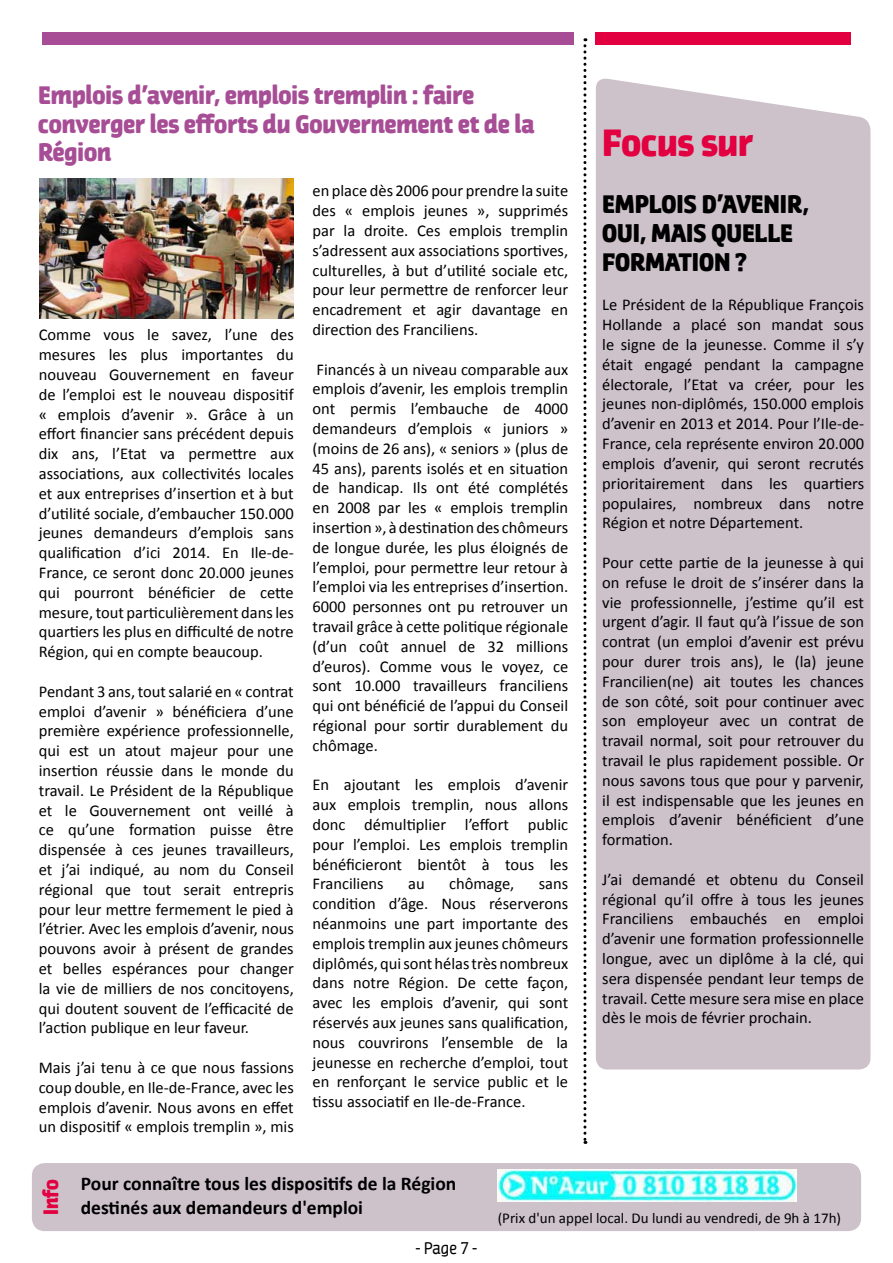
<style>
.page{position:relative;width:893px;height:1263px;background:#fff}
.page>*{position:absolute;margin:0;border:0;box-sizing:border-box;transform-origin:0 0}
.t1{font:900 36px "Jaures";color:#e20040}
.t2{font:900 24px/28.8px "Jaures";color:#a74d95}
.t3{font:900 24px/28.8px "Jaures";color:#000}
.t4{font:700 19.5px/23.4px "Calibri";color:#000}
.t5{font:900 19.5px "Jaures";color:#e20040}
.t6{font:16.5px/19.8px "Calibri";color:#000;text-align:justify}
.t7{font:16.5px "Jaures";color:#000}
.t8{font:15px "Calibri";color:#000}
</style>
<div class="page">
<div style="left:596px;top:78px;width:274px;height:991px;background:#cdc2ca"></div>
<svg style="left:583px;top:38px;width:3px;height:1106px"></svg>
<div style="left:43px;top:32px;width:531px;height:13px;background:#a74d95"></div>
<div style="left:595px;top:32px;width:255px;height:13px;background:#e20040"></div>
<div style="left:32px;top:1163px;width:829px;height:68px;background:#cdc2ca;border-radius:13px"></div>
<img style="left:40px;top:179px;width:254px;height:140px">
<img style="left:498px;top:1169px;width:298px;height:32px">
<h2 class="t2" style="left:38px;top:81px;width:498px">Emplois d’avenir, emplois tremplin : faire converger les efforts du Gouvernement et de la<br>Région</h2>
<p class="t6" style="left:39px;top:325px;width:257px">Comme vous le savez, l’une des mesures les plus importantes du nouveau Gouvernement en faveur de l’emploi est le nouveau dispositif « emplois d’avenir ». Grâce à un effort financier sans précédent depuis dix ans, l’Etat va permettre aux associations, aux collectivités locales et aux entreprises d’insertion et à but d’utilité sociale, d’embaucher 150.000 jeunes demandeurs d’emplois sans qualification d’ici 2014. En Ile-de-France, ce seront donc 20.000 jeunes qui pourront bénéficier de cette mesure, tout particulièrement dans les quartiers les plus en difficulté de notre Région, qui en compte beaucoup.</p>
<p class="t6" style="left:39px;top:681px;width:257px">Pendant 3 ans, tout salarié en « contrat emploi d’avenir » bénéficiera d’une première expérience professionnelle, qui est un atout majeur pour une insertion réussie dans le monde du travail. Le Président de la République et le Gouvernement ont veillé à ce qu’une formation puisse être dispensée à ces jeunes travailleurs, et j’ai indiqué, au nom du Conseil régional que tout serait entrepris pour leur mettre fermement le pied à l’étrier. Avec les emplois d’avenir, nous pouvons avoir à présent de grandes et belles espérances pour changer la vie de milliers de nos concitoyens, qui doutent souvent de l’efficacité de l’action publique en leur faveur.</p>
<p class="t6" style="left:39px;top:1058px;width:256px">Mais j’ai tenu à ce que nous fassions coup double, en Ile-de-France, avec les emplois d’avenir. Nous avons en effet un dispositif « emplois tremplin », mis</p>
<p class="t6" style="left:312px;top:181px;width:257px">en place dès 2006 pour prendre la suite des « emplois jeunes », supprimés par la droite. Ces emplois tremplin s’adressent aux associations sportives, culturelles, à but d’utilité sociale etc, pour leur permettre de renforcer leur encadrement et agir davantage en direction des Franciliens.</p>
<p class="t6" style="left:312px;top:359px;width:257px">Financés à un niveau comparable aux emplois d’avenir, les emplois tremplin ont permis l’embauche de 4000 demandeurs d’emplois « juniors » (moins de 26 ans), « seniors » (plus de 45 ans), parents isolés et en situation de handicap. Ils ont été complétés en 2008 par les « emplois tremplin insertion », à destination des chômeurs de longue durée, les plus éloignés de l’emploi, pour permettre leur retour à l’emploi via les entreprises d’insertion.<br>6000 personnes ont pu retrouver un travail grâce à cette politique régionale (d’un coût annuel de 32 millions d’euros). Comme vous le voyez, ce sont 10.000 travailleurs franciliens qui ont bénéficié de l’appui du Conseil régional pour sortir durablement du chômage.</p>
<p class="t6" style="left:312px;top:775px;width:257px">En ajoutant les emplois d’avenir aux emplois tremplin, nous allons donc démultiplier l’effort public pour l’emploi. Les emplois tremplin bénéficieront bientôt à tous les Franciliens</p>
<p class="t6" style="left:408px;top:874px;width:18px">au</p>
<p class="t6" style="left:449px;top:874px;width:67px">chômage,</p>
<p class="t6" style="left:312px;top:874px;width:257px;text-indent:226px">sans condition d’âge. Nous réserverons néanmoins une part importante des emplois tremplin aux jeunes chômeurs diplômés, qui sont hélas très nombreux dans notre Région. De cette façon, avec les emplois d’avenir, qui sont réservés aux jeunes sans qualification, nous couvrirons l’ensemble de la jeunesse en recherche d’emploi, tout en renforçant le service public et le tissu associatif en Ile-de-France.</p>
<h1 class="t1" style="left:602px;top:120px;width:152px">Focus sur</h1>
<h2 class="t3" style="left:602px;top:190px;width:208px">EMPLOIS D’AVENIR,<br>OUI, MAIS QUELLE<br>FORMATION ?</h2>
<p class="t6" style="left:602px;top:295px;width:263px">Le Président de la République François Hollande a placé son mandat sous le signe de la jeunesse. Comme il s’y était engagé pendant la campagne électorale, l’Etat va créer, pour les jeunes non-diplômés, 150.000 emplois d’avenir en 2013 et 2014. Pour l’Ile-de-France, cela représente environ 20.000 emplois d’avenir, qui seront recrutés prioritairement dans les quartiers populaires, nombreux dans notre Région et notre Département.</p>
<p class="t6" style="left:602px;top:553px;width:263px">Pour cette partie de la jeunesse à qui on refuse le droit de s’insérer dans la vie professionnelle, j’estime qu’il est urgent d’agir. Il faut qu’à l’issue de son contrat (un emploi d’avenir est prévu pour durer trois ans), le (la) jeune Francilien(ne) ait toutes les chances de son côté, soit pour continuer avec son employeur avec un contrat de travail normal, soit pour retrouver du travail le plus rapidement possible. Or nous savons tous que pour y parvenir, il est indispensable que les jeunes en emplois d’avenir bénéficient d’une formation.</p>
<p class="t6" style="left:602px;top:869px;width:263px">J’ai demandé et obtenu du Conseil régional qu’il offre à tous les jeunes Franciliens embauchés en emploi d’avenir une formation professionnelle longue, avec un diplôme à la clé, qui sera dispensée pendant leur temps de travail. Cette mesure sera mise en place dès le mois de février prochain.</p>
<p class="t5" style="left:39px;top:1215px;width:38px;rotate:-90deg">Info</p>
<p class="t4" style="left:81px;top:1172px;width:377px">Pour connaître tous les dispositifs de la Région destinés aux demandeurs d'emploi</p>
<p class="t7" style="left:416px;top:1239px;width:63px">- Page 7 -</p>
<p class="t8" style="left:498px;top:1208px;width:345px">(Prix d'un appel local. Du lundi au vendredi, de 9h à 17h)</p>
</div>
